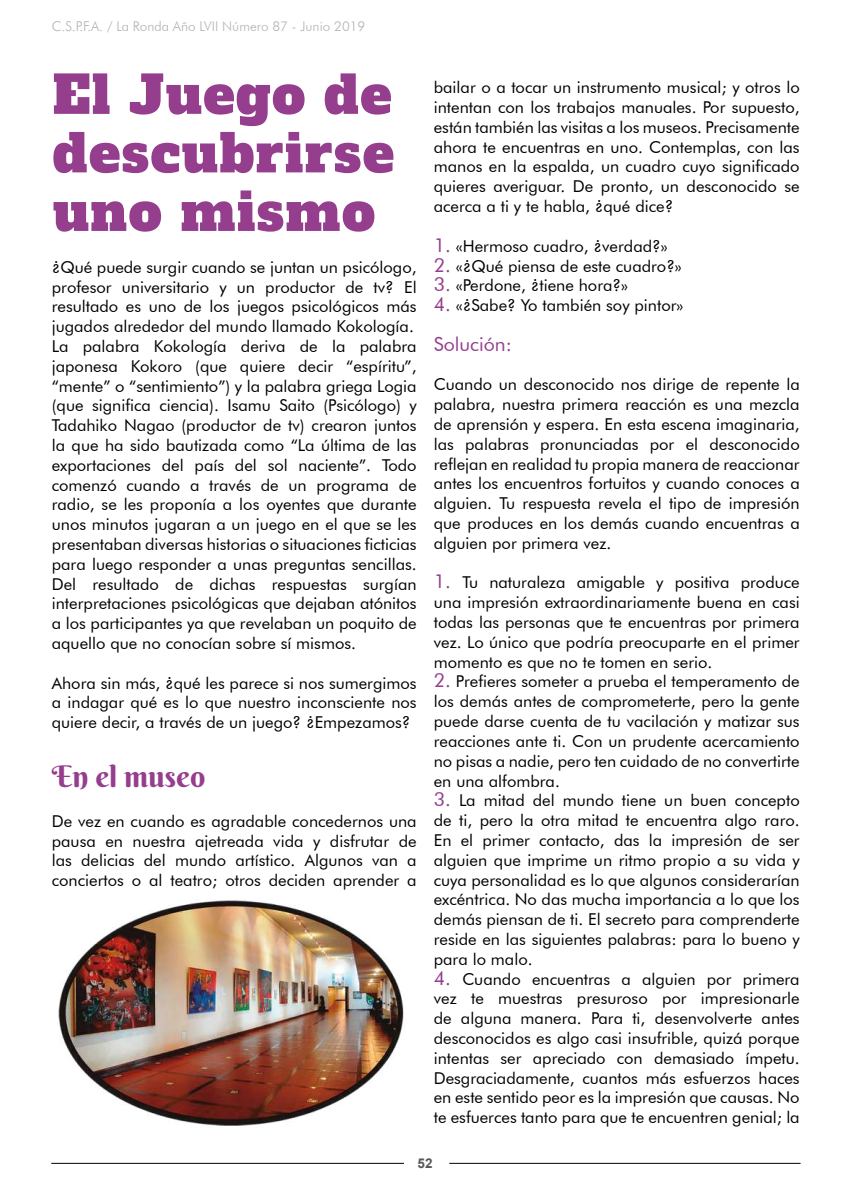
<style>
.page{position:relative;width:851px;height:1191px;background:#fff}
.page>*{position:absolute;margin:0;border:0;box-sizing:border-box;transform-origin:0 0}
.t1{font:52.05px/58.5px "Alfa Slab One";letter-spacing:.03em;color:#963e8e;text-align:justify}
.t2{font:29.7px "Berkshire Swash";color:#963e8e}
.t3{font:19.35px "Futura BT";color:#963e8e}
.t4{font:16.35px/19.8px "Futura BT";color:#000;text-align:justify}
.t5{font:300 13.5px "Futura BT";color:#b3b2b2}
.t6{font:700 13.5px "Arial";color:#575756}
.s1{font-size:19.35px;color:#963e8e}
</style>
<div class="page">
<img style="left:58px;top:900px;width:346px;height:226px">
<hr style="left:51px;top:1163px;width:353px;height:1px;background:#000">
<hr style="left:449px;top:1163px;width:351px;height:1px;background:#000">
<p class="t5" style="left:52px;top:18px;width:315px">C.S.P.F.A. / La Ronda Año LVII Número 87 - Junio 2019</p>
<h1 class="t1" style="left:53px;top:61px;width:342px">El Juego de descubrirse uno mismo</h1>
<p class="t4" style="left:52px;top:257px;width:366px;text-align:left">¿Qué puede surgir cuando se juntan un psicólogo, profesor universitario y un productor de tv? El resultado es uno de los juegos psicológicos más jugados alrededor del mundo llamado Kokología.<br>La palabra Kokología deriva de la palabra japonesa Kokoro (que quiere decir “espíritu”, “mente” o “sentimiento”) y la palabra griega Logia (que significa ciencia). Isamu Saito (Psicólogo) y Tadahiko Nagao (productor de tv) crearon juntos la que ha sido bautizada como “La última de las exportaciones del país del sol naciente”. Todo comenzó cuando a través de un programa de radio, se les proponía a los oyentes que durante unos minutos jugaran a un juego en el que se les presentaban diversas historias o situaciones ficticias para luego responder a unas preguntas sencillas.<br>Del resultado de dichas respuestas surgían interpretaciones psicológicas que dejaban atónitos a los participantes ya que revelaban un poquito de aquello que no conocían sobre sí mismos.</p>
<p class="t4" style="left:52px;top:673px;width:366px">Ahora sin más, ¿qué les parece si nos sumergimos a indagar qué es lo que nuestro inconsciente nos quiere decir, a través de un juego? ¿Empezamos?</p>
<h2 class="t2" style="left:52px;top:758px;width:155px">En el museo</h2>
<p class="t4" style="left:52px;top:811px;width:366px">De vez en cuando es agradable concedernos una pausa en nuestra ajetreada vida y disfrutar de las delicias del mundo artístico. Algunos van a conciertos o al teatro; otros deciden aprender a</p>
<p class="t4" style="left:433px;top:77px;width:367px">bailar o a tocar un instrumento musical; y otros lo intentan con los trabajos manuales. Por supuesto, están también las visitas a los museos. Precisamente ahora te encuentras en uno. Contemplas, con las manos en la espalda, un cuadro cuyo significado quieres averiguar. De pronto, un desconocido se acerca a ti y te habla, ¿qué dice?</p>
<p class="t4" style="left:433px;top:236px;width:235px"><span class="s1">1.</span> «Hermoso cuadro, ¿verdad?»</p>
<p class="t4" style="left:433px;top:256px;width:249px"><span class="s1">2.</span> «¿Qué piensa de este cuadro?»</p>
<p class="t4" style="left:433px;top:275px;width:196px"><span class="s1">3.</span> «Perdone, ¿tiene hora?»</p>
<p class="t4" style="left:433px;top:295px;width:251px"><span class="s1">4.</span> «¿Sabe? Yo también soy pintor»</p>
<p class="t3" style="left:433px;top:332px;width:80px">Solución:</p>
<p class="t4" style="left:433px;top:374px;width:367px">Cuando un desconocido nos dirige de repente la palabra, nuestra primera reacción es una mezcla de aprensión y espera. En esta escena imaginaria, las palabras pronunciadas por el desconocido reflejan en realidad tu propia manera de reaccionar antes los encuentros fortuitos y cuando conoces a alguien. Tu respuesta revela el tipo de impresión que produces en los demás cuando encuentras a alguien por primera vez.</p>
<p class="t4" style="left:433px;top:572px;width:367px"><span class="s1">1.</span> Tu naturaleza amigable y positiva produce una impresión extraordinariamente buena en casi todas las personas que te encuentras por primera vez. Lo único que podría preocuparte en el primer momento es que no te tomen en serio.</p>
<p class="t4" style="left:433px;top:671px;width:367px"><span class="s1">2.</span> Prefieres someter a prueba el temperamento de los demás antes de comprometerte, pero la gente puede darse cuenta de tu vacilación y matizar sus reacciones ante ti. Con un prudente acercamiento no pisas a nadie, pero ten cuidado de no convertirte en una alfombra.</p>
<p class="t4" style="left:433px;top:790px;width:367px"><span class="s1">3.</span> La mitad del mundo tiene un buen concepto de ti, pero la otra mitad te encuentra algo raro.<br>En el primer contacto, das la impresión de ser alguien que imprime un ritmo propio a su vida y cuya personalidad es lo que algunos considerarían excéntrica. No das mucha importancia a lo que los demás piensan de ti. El secreto para comprenderte reside en las siguientes palabras: para lo bueno y para lo malo.</p>
<p class="t4" style="left:433px;top:968px;width:367px"><span class="s1">4.</span> Cuando encuentras a alguien por primera vez te muestras presuroso por impresionarle de alguna manera. Para ti, desenvolverte antes desconocidos es algo casi insufrible, quizá porque intentas ser apreciado con demasiado ímpetu.<br>Desgraciadamente, cuantos más esfuerzos haces en este sentido peor es la impresión que causas. No te esfuerces tanto para que te encuentren genial; la</p>
<p class="t6" style="left:417px;top:1153px;width:17px">52</p>
</div>
